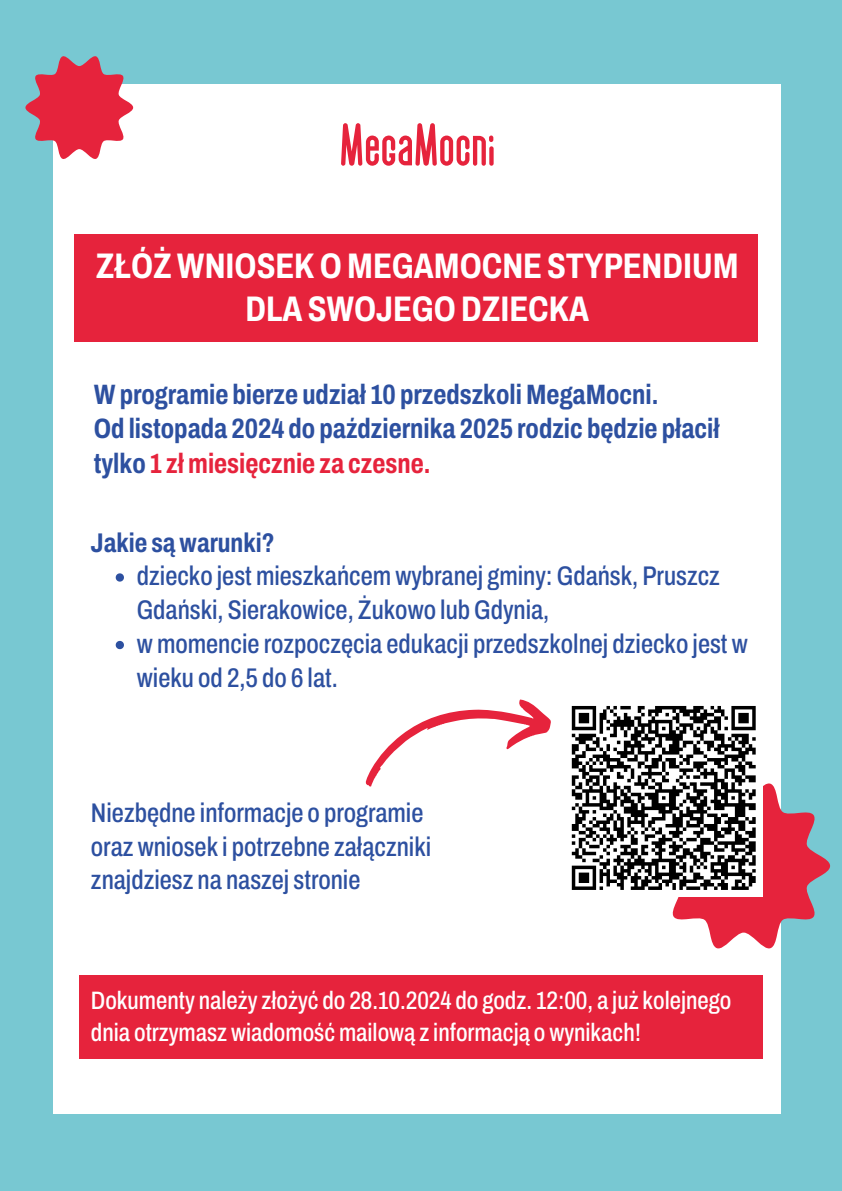
<style>
.page{position:relative;width:842px;height:1191px;background:#fff}
.page>*{position:absolute;margin:0;border:0;box-sizing:border-box;transform-origin:0 0}
.t1{font:700 35.5px/42.8px "Archivo Condensed";color:#fff;text-align:center}
.t2{font:700 28px/34.5px "Archivo Condensed";color:#2d50a0}
.t3{font:500 27px/33.8px "Archivo Condensed";color:#2d50a0}
.t4{font:700 27px "Archivo Condensed";color:#2d50a0}
.t5{font:500 25.2px/31.4px "Archivo Condensed";color:#fff}
.s1{color:#e6233c}
</style>
<div class="page">
<div style="left:0;top:0;width:842px;height:1190px;background:#78c8d2"></div>
<div style="left:53px;top:84px;width:728px;height:1029px;background:#fff"></div>
<svg style="left:25px;top:56px;width:108px;height:103px"></svg>
<div style="left:79px;top:975px;width:684px;height:83px;background:#e6233c"></div>
<div style="left:74px;top:234px;width:684px;height:107px;background:#e6233c"></div>
<svg style="left:489px;top:146px;width:5px;height:20px"></svg>
<svg style="left:341px;top:123px;width:152px;height:43px"></svg>
<svg style="left:116px;top:573px;width:8px;height:8px"></svg>
<svg style="left:116px;top:641px;width:8px;height:8px"></svg>
<svg style="left:365px;top:699px;width:186px;height:88px"></svg>
<svg style="left:571px;top:706px;width:259px;height:243px"></svg>
<p class="t1" style="left:96px;top:244px;width:644px">ZŁÓŻWNIOSEKO MEGAMOCNE STYPENDIUM<br>DLA SWOJEGODZIECKA</p>
<p class="t2" style="left:94px;top:377px;width:627px">Wprogramie bierze udział 10 przedszkoli MegaMocni.<br>Od listopada 2024 do października 2025 rodzic będzie płacił tylko <span class="s1">1 zł miesięcznie za czesne.</span></p>
<p class="t4" style="left:91px;top:528px;width:185px">Jakie sąwarunki?</p>
<p class="t3" style="left:137px;top:559px;width:585px">dziecko jestmieszkańcemwybranej gminy: Gdańsk, Pruszcz<br>Gdański, Sierakowice, Żukowo lub Gdynia,</p>
<h1 class="t3" style="left:137px;top:627px;width:612px">wmomencie rozpoczęcia edukacji przedszkolnej dziecko jest w wieku od 2,5 do 6 lat.</h1>
<h2 class="t3" style="left:91px;top:795px;width:342px">Niezbędne informacje o programie oraz wniosek i potrzebne załączniki znajdziesz na naszej stronie</h2>
<h2 class="t5" style="left:91px;top:984px;width:642px">Dokumenty należyzłożyć do 28.10.2024 do godz. 12:00, a już kolejnego dnia otrzymasz wiadomość mailową zinformacją o wynikach!</h2>
</div>
